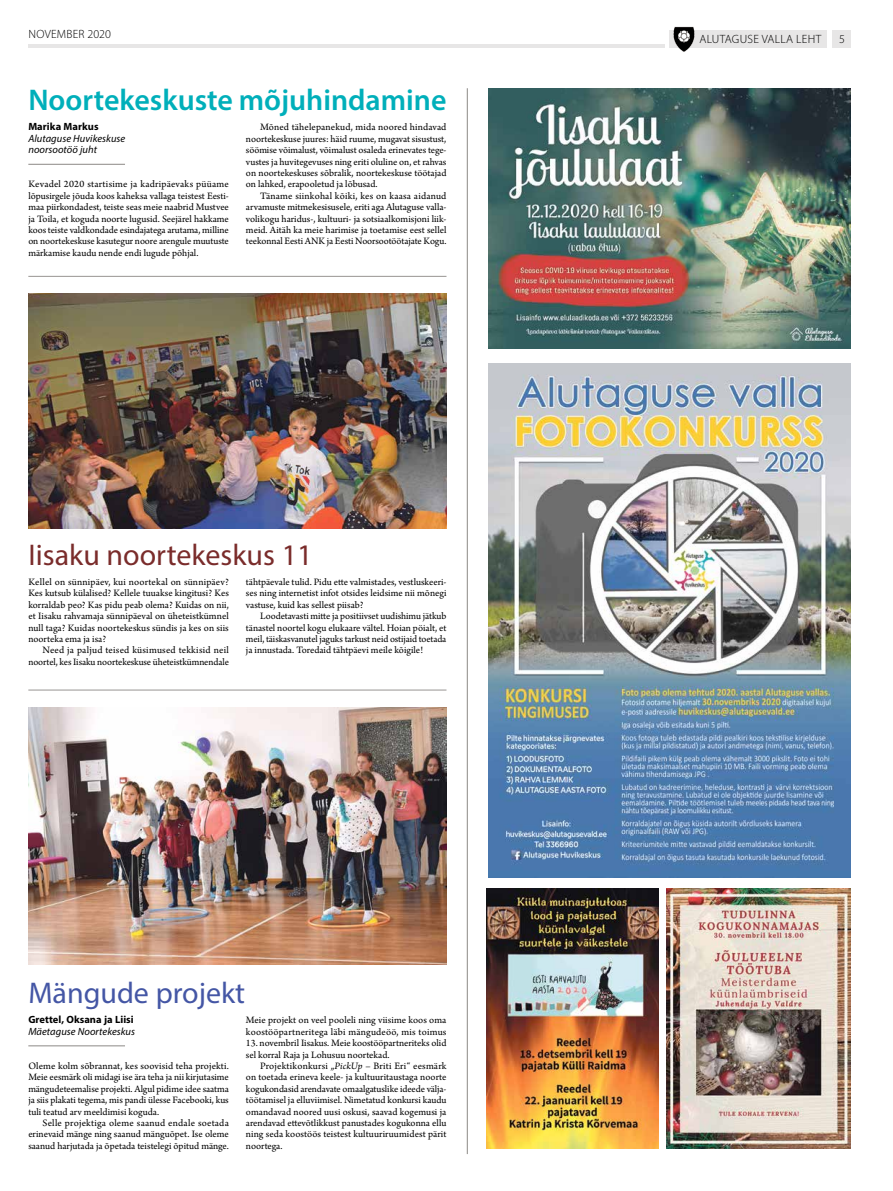
<style>
.page{position:relative;width:893px;height:1191px;background:#fff}
.page>*{position:absolute;margin:0;border:0;box-sizing:border-box;transform-origin:0 0}
.t1{font:600 30px "Myriad Pro";color:#00afba}
.t2{font:30px "Myriad Pro";color:#7a2c2b}
.t3{font:30px "Myriad Pro";color:#4456a5}
.t4{font:300 12px "Myriad Pro";letter-spacing:.02em;color:#000}
.t5{font:italic 10.5px/11.4px "Myriad Pro";letter-spacing:.005em;color:#000}
.t6{font:700 10.5px "Myriad Pro";letter-spacing:.005em;color:#000}
.t7{font:10.3px/11.4px "Arno Pro";color:#000;text-align:justify}
.s1{font-style:italic}
</style>
<div class="page">
<div style="left:833px;top:30px;width:18px;height:18px;background:#e7e6e6"></div>
<div style="left:669px;top:30px;width:157px;height:18px;background:#e7e6e6"></div>
<hr style="left:28px;top:44px;width:637px;height:4px;background:#e7e6e6">
<img style="left:673px;top:26px;width:22px;height:26px">
<img style="left:488px;top:363px;width:362px;height:514px">
<img style="left:488px;top:88px;width:362px;height:260px">
<hr style="left:28px;top:164px;width:97px;height:1px;background:#8c8986">
<hr style="left:467px;top:88px;width:1px;height:1066px;background:#8c8986">
<hr style="left:28px;top:276px;width:418px;height:1px;background:#979492">
<img style="left:28px;top:293px;width:418px;height:236px">
<hr style="left:28px;top:1045px;width:97px;height:1px;background:#8c8986">
<hr style="left:28px;top:690px;width:418px;height:1px;background:#979492">
<img style="left:28px;top:707px;width:418px;height:257px">
<img style="left:666px;top:888px;width:184px;height:260px">
<img style="left:487px;top:888px;width:171px;height:260px">
<p class="t4" style="left:28px;top:27px;width:84px">NOVEMBER 2020</p>
<h1 class="t1" style="left:28px;top:81px;width:420px">Noortekeskuste mõjuhindamine</h1>
<p class="t6" style="left:28px;top:120px;width:72px">Marika Markus</p>
<p class="t5" style="left:28px;top:132px;width:98px">Alutaguse Huvikeskuse noorsootöö juht</p>
<p class="t7" style="left:28px;top:179px;width:202px">Kevadel 2020 startisime ja kadripäevaks püüame lõpusirgele jõuda koos kaheksa vallaga teistest Eesti&shy;maa piirkondadest, teiste seas meie naabrid Mustvee ja Toila, et koguda noorte lugusid. Seejärel hakkame koos teiste valdkondade esindajatega arutama, milline on noortekeskuse kasutegur noore arengule muutuste märkamise kaudu nende endi lugude põhjal.</p>
<p class="t7" style="left:246px;top:122px;width:202px;text-indent:14px">Mõned tähelepanekud, mida noored hindavad noortekeskuse juures: häid ruume, mugavat sisustust, söömise võimalust, võimalust osaleda erinevates tege&shy;vustes ja huvitegevuses ning eriti oluline on, et rahvas on noortekeskuses sõbralik, noortekeskuse töötajad on lahked, erapooletud ja lõbusad.</p>
<p class="t7" style="left:246px;top:190px;width:202px;text-indent:14px">Täname siinkohal kõiki, kes on kaasa aidanud arvamuste mitmekesisusele, eriti aga Alutaguse valla&shy;volikogu haridus-, kultuuri- ja sotsiaalkomisjoni liik&shy;meid. Aitäh ka meie harimise ja toetamise eest sellel teekonnal Eesti ANK ja Eesti Noorsootöötajate Kogu.</p>
<h1 class="t2" style="left:28px;top:536px;width:286px">Iisaku noortekeskus 11</h1>
<p class="t7" style="left:28px;top:576px;width:202px">Kellel on sünnipäev, kui noortekal on sünnipäev?<br>Kes kutsub külalised? Kellele tuuakse kingitusi? Kes korraldab peo? Kas pidu peab olema? Kuidas on nii, et Iisaku rahvamaja sünnipäeval on üheteistkümnel null taga? Kuidas noortekeskus sündis ja kes on siis noorteka ema ja isa?</p>
<p class="t7" style="left:28px;top:645px;width:202px;text-align:right">Need ja paljud teised küsimused tekkisid neil noortel, kes Iisaku noortekeskuse üheteistkümnendale</p>
<p class="t7" style="left:246px;top:576px;width:202px">tähtpäevale tulid. Pidu ette valmistades, vestluskeeri&shy;ses ning internetist infot otsides leidsime nii mõnegi vastuse, kuid kas sellest piisab?</p>
<p class="t7" style="left:246px;top:611px;width:202px;text-indent:14px">Loodetavasti mitte ja positiivset uudishimu jätkub tänastel noortel kogu elukaare vältel. Hoian pöialt, et meil, täiskasvanutel jaguks tarkust neid ostijaid toetada ja innustada. Toredaid tähtpäevi meile kõigile!</p>
<h1 class="t3" style="left:28px;top:974px;width:218px">Mängude projekt</h1>
<p class="t6" style="left:28px;top:1013px;width:107px">Grettel, Oksana ja Liisi</p>
<p class="t5" style="left:28px;top:1025px;width:108px">Mäetaguse Noortekeskus</p>
<p class="t7" style="left:28px;top:1060px;width:202px">Oleme kolm sõbrannat, kes soovisid teha projekti.<br>Meie eesmärk oli midagi ise ära teha ja nii kirjutasime mängudeteemalise projekti. Algul pidime idee saatma ja siis plakati tegema, mis pandi ülesse Facebooki, kus tuli teatud arv meeldimisi koguda.</p>
<p class="t7" style="left:28px;top:1117px;width:202px;text-indent:14px">Selle projektiga oleme saanud endale soetada erinevaid mänge ning saanud mänguõpet. Ise oleme saanud harjutada ja õpetada teistelegi õpitud mänge.</p>
<p class="t7" style="left:246px;top:1015px;width:202px">Meie projekt on veel pooleli ning viisime koos oma koostööpartneritega läbi mängudeöö, mis toimus</p>
<p class="t7" style="left:246px;top:1037px;width:202px">13. novembril Iisakus. Meie koostööpartneriteks olid sel korral Raja ja Lohusuu noortekad.</p>
<p class="t7" style="left:246px;top:1060px;width:202px;text-indent:14px">Projektikonkursi „<span class="s1">PickUp</span> – Briti Eri“ eesmärk on toetada erineva keele- ja kultuuritaustaga noorte kogukondasid arendavate omaalgatuslike ideede välja&shy;töötamisel ja elluviimisel. Nimetatud konkursi kaudu omandavad noored uusi oskusi, saavad kogemusi ja arendavad ettevõtlikkust panustades kogukonna ellu ning seda koostöös teistest kultuuriruumidest pärit noortega.</p>
<p class="t4" style="left:699px;top:32px;width:123px">ALUTAGUSE VALLA LEHT</p>
<p class="t4" style="left:839px;top:32px;width:7px">5</p>
</div>
